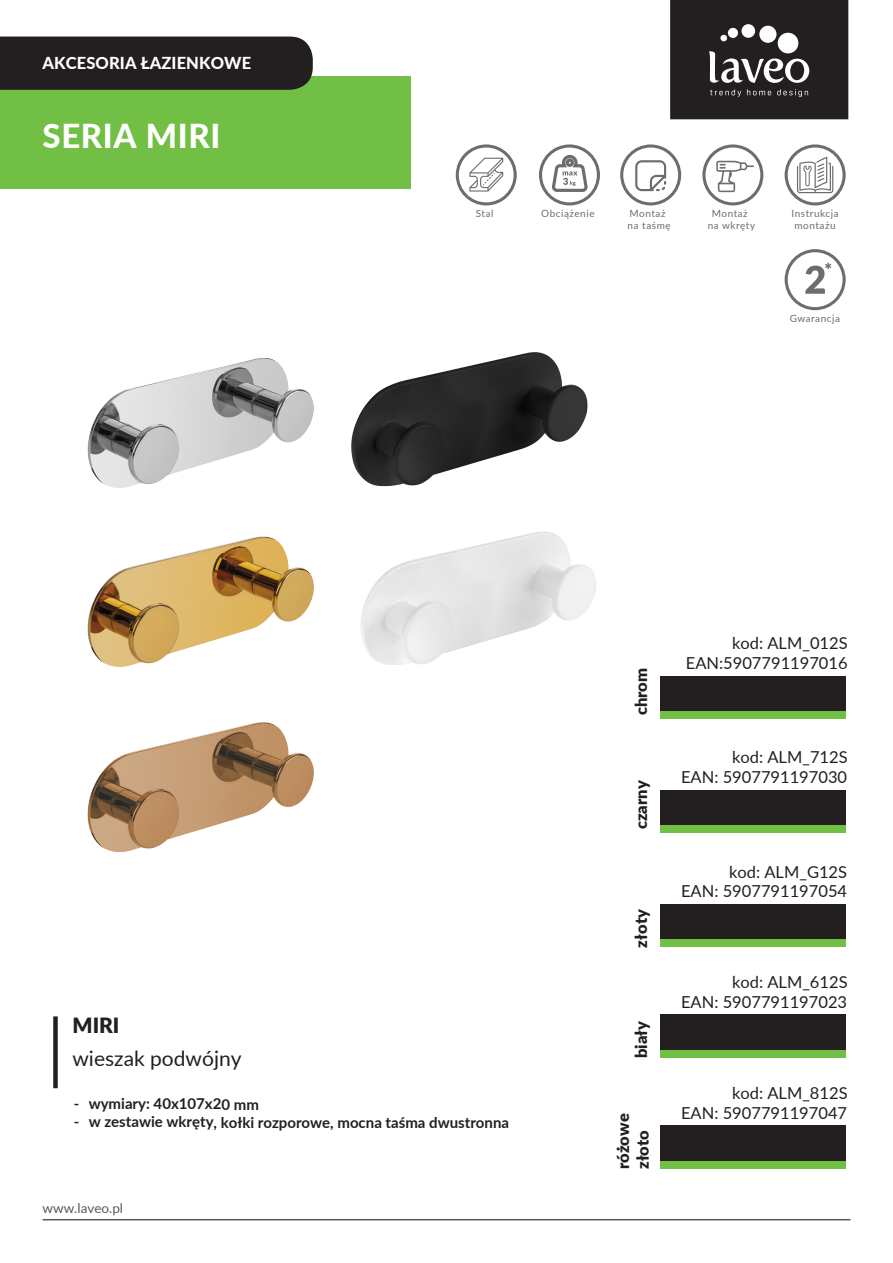
<style>
.page{position:relative;width:893px;height:1263px;background:#fff}
.page>*{position:absolute;margin:0;border:0;box-sizing:border-box;transform-origin:0 0}
.t1{font:800 33px "Lato";letter-spacing:.02em;color:#fff}
.t2{font:21px "Lato";color:#231f20}
.t3{font:900 21px "Lato";color:#231f20}
.t4{font:16.5px/19.8px "Lato";color:#231f20;text-align:right}
.t5{font:900 16.5px/19.8px "Lato";color:#231f20}
.t6{font:800 16.5px "Lato";letter-spacing:.005em;color:#fff}
.t7{font:700 15px "Lato";color:#231f20}
.t8{font:13.5px "Lato";color:#57585a}
.t9{font:10.05px/12px "Lato";letter-spacing:.055em;color:#6c6d70}
</style>
<div class="page">
<div style="left:660px;top:790px;width:186px;height:35px;background:#231f20"></div>
<div style="left:660px;top:825px;width:186px;height:8px;background:#71bf44"></div>
<div style="left:660px;top:904px;width:186px;height:35px;background:#231f20"></div>
<div style="left:660px;top:939px;width:186px;height:8px;background:#71bf44"></div>
<div style="left:53px;top:1016px;width:5px;height:72px;background:#231f20"></div>
<div style="left:660px;top:676px;width:186px;height:35px;background:#231f20"></div>
<div style="left:660px;top:711px;width:186px;height:8px;background:#71bf44"></div>
<div style="left:660px;top:1015px;width:186px;height:35px;background:#231f20"></div>
<div style="left:660px;top:1050px;width:186px;height:8px;background:#71bf44"></div>
<svg style="left:670px;top:0;width:178px;height:119px;background:#383435"></svg>
<div style="left:0;top:76px;width:411px;height:113px;background:#71bf44"></div>
<div style="left:0;top:37px;width:313px;height:53px;background:#231f20"></div>
<svg style="left:702px;top:144px;width:61px;height:61px"></svg>
<svg style="left:620px;top:144px;width:61px;height:61px"></svg>
<svg style="left:456px;top:144px;width:61px;height:61px"></svg>
<svg style="left:785px;top:144px;width:61px;height:61px"></svg>
<svg style="left:785px;top:249px;width:61px;height:61px"></svg>
<div style="left:660px;top:1126px;width:186px;height:35px;background:#231f20"></div>
<div style="left:660px;top:1161px;width:186px;height:7px;background:#71bf44"></div>
<img style="left:87px;top:357px;width:227px;height:109px">
<img style="left:361px;top:562px;width:235px;height:103px">
<img style="left:87px;top:742px;width:227px;height:111px">
<img style="left:351px;top:352px;width:237px;height:210px">
<img style="left:87px;top:466px;width:227px;height:276px">
<svg style="left:539px;top:144px;width:61px;height:61px"></svg>
<hr style="left:43px;top:1219px;width:807px;height:1px;background:#57585a">
<p class="t6" style="left:43px;top:51px;width:210px">AKCESORIA ŁAZIENKOWE</p>
<h1 class="t1" style="left:43px;top:111px;width:179px">SERIA MIRI</h1>
<p class="t9" style="left:541px;top:207px;width:55px">Obciążenie</p>
<p class="t9" style="left:628px;top:207px;width:45px">Montaż na taśmę</p>
<p class="t9" style="left:708px;top:207px;width:49px;text-align:center">Montaż na wkręty</p>
<p class="t9" style="left:476px;top:207px;width:19px">Stal</p>
<p class="t9" style="left:792px;top:207px;width:49px">Instrukcja montażu</p>
<p class="t9" style="left:790px;top:312px;width:52px">Gwarancja</p>
<p class="t5" style="left:630px;top:715px;width:49px;rotate:-90deg">chrom</p>
<p class="t5" style="left:630px;top:829px;width:50px;rotate:-90deg">czarny</p>
<p class="t5" style="left:630px;top:947px;width:40px;rotate:-90deg">złoty</p>
<p class="t4" style="left:686px;top:632px;width:163px">kod: ALM_012S<br>EAN:5907791197016</p>
<p class="t4" style="left:681px;top:746px;width:168px">kod: ALM_712S<br>EAN: 5907791197030</p>
<p class="t4" style="left:681px;top:861px;width:168px">kod: ALM_G12S<br>EAN: 5907791197054</p>
<p class="t4" style="left:681px;top:972px;width:168px">kod: ALM_612S<br>EAN: 5907791197023</p>
<p class="t3" style="left:72px;top:1010px;width:49px">MIRI</p>
<p class="t2" style="left:72px;top:1044px;width:171px">wieszak podwójny</p>
<p class="t7" style="left:74px;top:1093px;width:187px">- wymiary: 40x107x20 mm</p>
<p class="t7" style="left:74px;top:1111px;width:437px">- w zestawie wkręty, kołki rozporowe, mocna taśma dwustronna</p>
<p class="t8" style="left:43px;top:1198px;width:82px">www.laveo.pl</p>
<p class="t5" style="left:630px;top:1058px;width:39px;rotate:-90deg">biały</p>
<p class="t5" style="left:612px;top:1169px;width:57px;rotate:-90deg">różowe złoto</p>
<p class="t4" style="left:681px;top:1082px;width:168px">kod: ALM_812S<br>EAN: 5907791197047</p>
</div>
